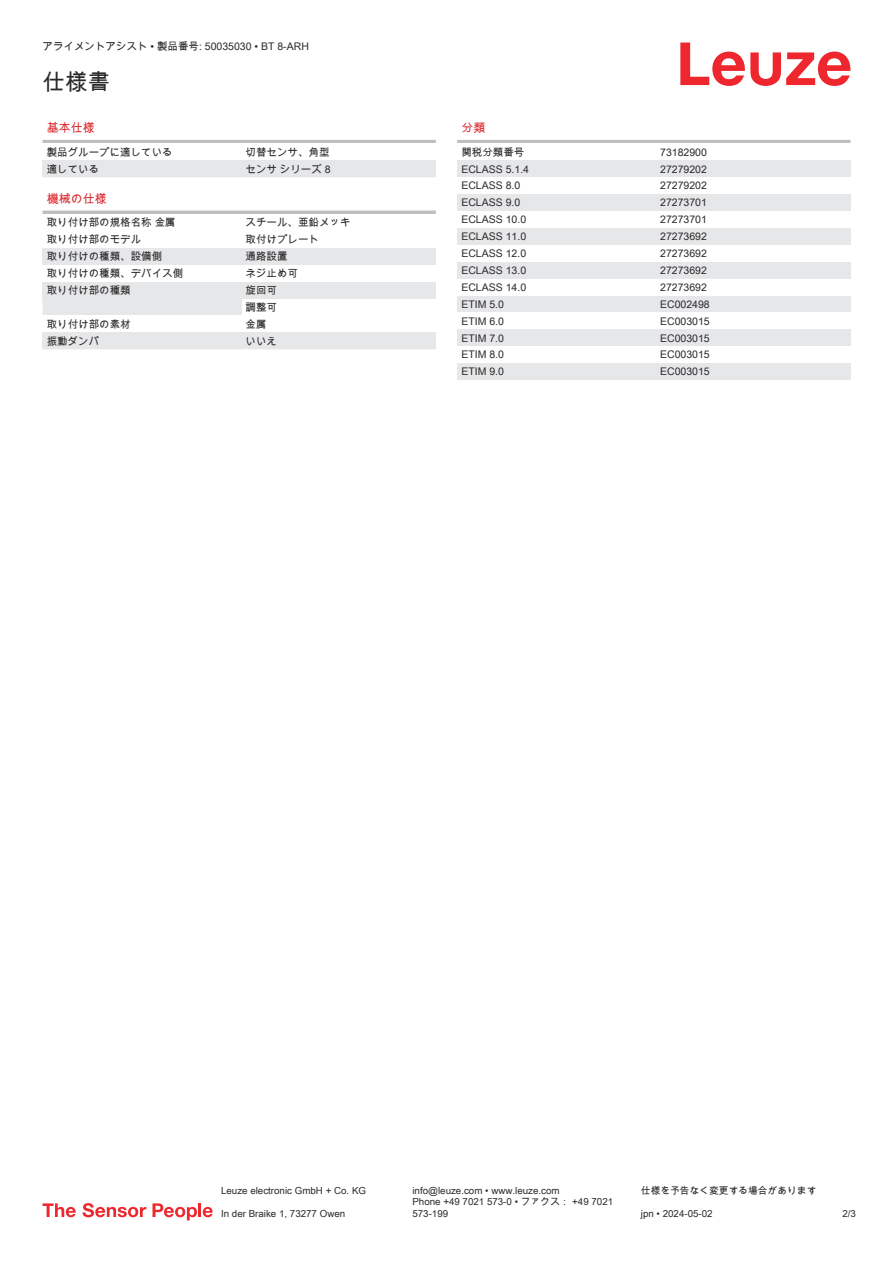
<style>
.page{position:relative;width:893px;height:1263px;background:#fff}
.page>*{position:absolute;margin:0;border:0;box-sizing:border-box;transform-origin:0 0}
.t1{font:22.5px "Arial Unicode MS";color:#2b292a}
.t2{font:12px "Arial Unicode MS";color:#db2a30}
.t3{font:10.5px/17px "Arial Unicode MS";color:#2b292a}
.t4{font:9.75px/11.7px "Arial Unicode MS";color:#2b292a}
</style>
<div class="page">
<svg style="left:680px;top:43px;width:170px;height:43px"></svg>
<div style="left:43px;top:299px;width:199px;height:16px;background:#e6e7e9"></div>
<hr style="left:43px;top:140px;width:393px;height:3px;background:#bdbfc1">
<div style="left:43px;top:160px;width:199px;height:17px;background:#e6e7e9"></div>
<div style="left:242px;top:160px;width:194px;height:17px;background:#e6e7e9"></div>
<hr style="left:43px;top:211px;width:393px;height:3px;background:#bdbfc1">
<div style="left:43px;top:248px;width:199px;height:17px;background:#e6e7e9"></div>
<div style="left:242px;top:248px;width:194px;height:17px;background:#e6e7e9"></div>
<div style="left:43px;top:282px;width:199px;height:17px;background:#e6e7e9"></div>
<div style="left:242px;top:282px;width:194px;height:17px;background:#e6e7e9"></div>
<div style="left:43px;top:332px;width:199px;height:17px;background:#e6e7e9"></div>
<div style="left:242px;top:332px;width:194px;height:17px;background:#e6e7e9"></div>
<hr style="left:457px;top:140px;width:393px;height:3px;background:#bdbfc1">
<div style="left:457px;top:160px;width:200px;height:17px;background:#e6e7e9"></div>
<div style="left:657px;top:160px;width:193px;height:17px;background:#e6e7e9"></div>
<div style="left:457px;top:194px;width:200px;height:17px;background:#e6e7e9"></div>
<div style="left:657px;top:194px;width:193px;height:17px;background:#e6e7e9"></div>
<div style="left:457px;top:228px;width:200px;height:17px;background:#e6e7e9"></div>
<div style="left:657px;top:228px;width:193px;height:17px;background:#e6e7e9"></div>
<div style="left:457px;top:262px;width:200px;height:17px;background:#e6e7e9"></div>
<div style="left:657px;top:262px;width:193px;height:17px;background:#e6e7e9"></div>
<div style="left:457px;top:296px;width:200px;height:16px;background:#e6e7e9"></div>
<div style="left:657px;top:296px;width:193px;height:16px;background:#e6e7e9"></div>
<div style="left:457px;top:329px;width:200px;height:17px;background:#e6e7e9"></div>
<div style="left:657px;top:329px;width:193px;height:17px;background:#e6e7e9"></div>
<div style="left:457px;top:363px;width:200px;height:17px;background:#e6e7e9"></div>
<div style="left:657px;top:363px;width:193px;height:17px;background:#e6e7e9"></div>
<svg style="left:43px;top:1203px;width:33px;height:14px"></svg>
<svg style="left:83px;top:1203px;width:63px;height:14px"></svg>
<svg style="left:153px;top:1203px;width:44px;height:17px"></svg>
<hr style="left:198px;top:1203px;width:3px;height:14px;background:#ed272d">
<svg style="left:203px;top:1207px;width:10px;height:10px"></svg>
<p class="t3" style="left:43px;top:38px;width:268px">アライメントアシスト • 製品番号: 50035030 • BT 8-ARH</p>
<h1 class="t1" style="left:43px;top:66px;width:69px">仕様書</h1>
<p class="t2" style="left:47px;top:119px;width:49px">基本仕様</p>
<p class="t3" style="left:47px;top:143px;width:127px">製品グループに適している</p>
<p class="t3" style="left:246px;top:143px;width:85px">切替センサ、角型</p>
<p class="t3" style="left:47px;top:160px;width:54px">適している</p>
<p class="t3" style="left:246px;top:160px;width:87px">センサ シリーズ 8</p>
<p class="t2" style="left:47px;top:190px;width:61px">機械の仕様</p>
<p class="t3" style="left:47px;top:214px;width:130px">取り付け部の規格名称 金属</p>
<p class="t3" style="left:246px;top:214px;width:106px">スチール、亜鉛メッキ</p>
<p class="t3" style="left:47px;top:231px;width:96px">取り付け部のモデル</p>
<p class="t3" style="left:246px;top:231px;width:75px">取付けプレート</p>
<p class="t3" style="left:47px;top:248px;width:117px">取り付けの種類、設備側</p>
<p class="t3" style="left:246px;top:248px;width:43px">通路設置</p>
<p class="t3" style="left:47px;top:265px;width:138px">取り付けの種類、デバイス側</p>
<p class="t3" style="left:246px;top:265px;width:54px">ネジ止め可</p>
<p class="t3" style="left:47px;top:281px;width:85px">取り付け部の種類</p>
<p class="t3" style="left:246px;top:281px;width:33px">旋回可調整可</p>
<p class="t3" style="left:47px;top:315px;width:85px">取り付け部の素材</p>
<p class="t3" style="left:246px;top:315px;width:22px">金属</p>
<p class="t3" style="left:47px;top:332px;width:54px">振動ダンパ</p>
<p class="t3" style="left:246px;top:332px;width:33px">いいえ</p>
<p class="t2" style="left:461px;top:119px;width:25px">分類</p>
<p class="t3" style="left:461px;top:143px;width:64px">関税分類番号</p>
<p class="t3" style="left:660px;top:143px;width:48px">73182900</p>
<p class="t3" style="left:461px;top:160px;width:69px">ECLASS 5.1.4</p>
<p class="t3" style="left:660px;top:160px;width:48px">27279202</p>
<p class="t3" style="left:461px;top:177px;width:60px">ECLASS 8.0</p>
<p class="t3" style="left:660px;top:177px;width:48px">27279202</p>
<p class="t3" style="left:461px;top:194px;width:60px">ECLASS 9.0</p>
<p class="t3" style="left:660px;top:194px;width:48px">27273701</p>
<p class="t3" style="left:461px;top:211px;width:66px">ECLASS 10.0</p>
<p class="t3" style="left:660px;top:211px;width:48px">27273701</p>
<p class="t3" style="left:461px;top:228px;width:66px">ECLASS 11.0</p>
<p class="t3" style="left:660px;top:228px;width:48px">27273692</p>
<p class="t3" style="left:461px;top:245px;width:66px">ECLASS 12.0</p>
<p class="t3" style="left:660px;top:245px;width:48px">27273692</p>
<p class="t3" style="left:461px;top:262px;width:66px">ECLASS 13.0</p>
<p class="t3" style="left:660px;top:262px;width:48px">27273692</p>
<p class="t3" style="left:461px;top:278px;width:66px">ECLASS 14.0</p>
<p class="t3" style="left:660px;top:278px;width:48px">27273692</p>
<p class="t3" style="left:461px;top:295px;width:44px">ETIM 5.0</p>
<p class="t3" style="left:660px;top:295px;width:51px">EC002498</p>
<p class="t3" style="left:461px;top:312px;width:44px">ETIM 6.0</p>
<p class="t3" style="left:660px;top:312px;width:51px">EC003015</p>
<p class="t3" style="left:461px;top:329px;width:44px">ETIM 7.0</p>
<p class="t3" style="left:660px;top:329px;width:51px">EC003015</p>
<p class="t3" style="left:461px;top:346px;width:44px">ETIM 8.0</p>
<p class="t3" style="left:660px;top:346px;width:51px">EC003015</p>
<p class="t3" style="left:461px;top:363px;width:44px">ETIM 9.0</p>
<p class="t3" style="left:660px;top:363px;width:51px">EC003015</p>
<p class="t4" style="left:221px;top:1184px;width:146px">Leuze electronic GmbH + Co. KG</p>
<p class="t4" style="left:412px;top:1184px;width:149px">info@leuze.com • www.leuze.com</p>
<p class="t4" style="left:641px;top:1184px;width:177px">仕様を予告なく変更する場合があります</p>
<p class="t4" style="left:221px;top:1207px;width:126px">In der Braike 1, 73277 Owen</p>
<p class="t4" style="left:412px;top:1196px;width:202px">Phone +49 7021 573-0 • ファクス： +49 7021<br>573-199</p>
<p class="t4" style="left:641px;top:1207px;width:73px">jpn • 2024-05-02</p>
<p class="t4" style="left:842px;top:1207px;width:15px">2/3</p>
</div>
